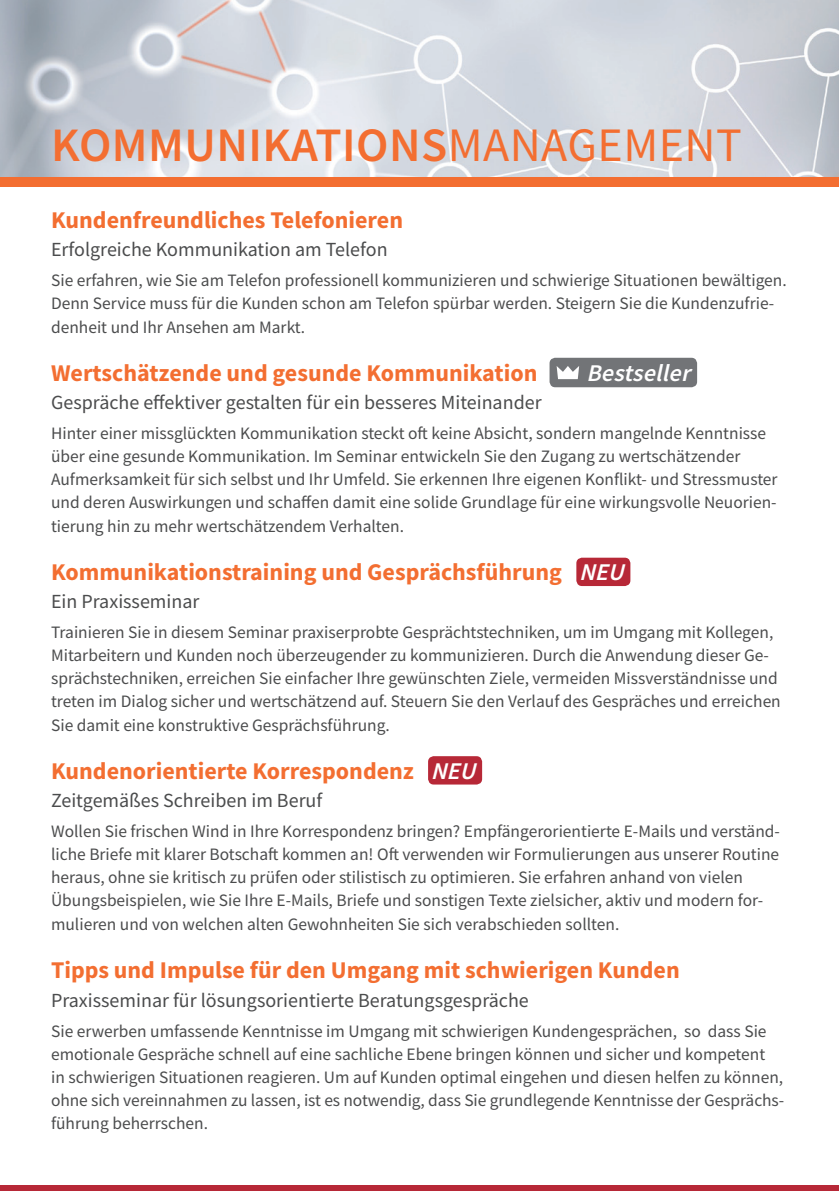
<style>
.page{position:relative;width:840px;height:1191px;background:#fff}
.page>*{position:absolute;margin:0;border:0;box-sizing:border-box;transform-origin:0 0}
.t1{font:600 48px "Source Sans Pro";letter-spacing:.01em;color:#f36e31}
.t2{font:700 24px "Source Sans Pro";color:#f36e31}
.t3{font:italic 600 24px "Source Sans Pro";color:#fff}
.t4{font:20px "Source Sans Pro";color:#4b4c4d}
.t5{font:17.4px/23.2px "Source Sans Pro";color:#4b4c4d}
.s1{font-weight:400}
</style>
<div class="page">
<img style="left:0;top:1px;width:838px;height:176px">
<div style="left:0;top:177px;width:838px;height:9px;background:#f36e31"></div>
<div style="left:428px;top:756px;width:54px;height:28px;background:#b72837;border-radius:6px"></div>
<div style="left:576px;top:557px;width:54px;height:29px;background:#b72837;border-radius:6px"></div>
<div style="left:549px;top:358px;width:147px;height:29px;background:#727477;border-radius:6px"></div>
<svg style="left:556px;top:366px;width:23px;height:13px"></svg>
<div style="left:0;top:1185px;width:838px;height:6px;background:#b72837"></div>
<h1 class="t1" style="left:51px;top:113px;width:692px">KOMMUNIKATIONS<span class="s1">MANAGEMENT</span></h1>
<h2 class="t2" style="left:51px;top:204px;width:353px">Kundenfreundliches Telefonieren</h2>
<p class="t4" style="left:51px;top:236px;width:338px">Erfolgreiche Kommunikation am Telefon</p>
<p class="t5" style="left:51px;top:268px;width:736px">Sie erfahren, wie Sie am Telefon professionell kommunizieren und schwierige Situationen bewältigen.<br>Denn Service muss für die Kunden schon am Telefon spürbar werden. Steigern Sie die Kundenzufrie&shy;denheit und Ihr Ansehen am Markt.</p>
<h2 class="t2" style="left:51px;top:357px;width:487px">Wertschätzende und gesunde Kommunikation</h2>
<p class="t4" style="left:51px;top:389px;width:492px">Gespräche effektiver gestalten für ein besseres Miteinander</p>
<p class="t5" style="left:51px;top:421px;width:727px">Hinter einer missglückten Kommunikation steckt oft keine Absicht, sondern mangelnde Kenntnisse über eine gesunde Kommunikation. Im Seminar entwickeln Sie den Zugang zu wertschätzender Aufmerksamkeit für sich selbst und Ihr Umfeld. Sie erkennen Ihre eigenen Konflikt- und Stressmuster und deren Auswirkungen und schaffen damit eine solide Grundlage für eine wirkungsvolle Neuorien&shy;tierung hin zu mehr wertschätzendem Verhalten.</p>
<h2 class="t2" style="left:51px;top:556px;width:512px">Kommunikationstraining und Gesprächsführung</h2>
<p class="t4" style="left:51px;top:588px;width:150px">Ein Praxisseminar</p>
<p class="t5" style="left:51px;top:620px;width:730px">Trainieren Sie in diesem Seminar praxiserprobte Gesprächtstechniken, um im Umgang mit Kollegen, Mitarbeitern und Kunden noch überzeugender zu kommunizieren. Durch die Anwendung dieser Ge&shy;sprächstechniken, erreichen Sie einfacher Ihre gewünschten Ziele, vermeiden Missverständnisse und treten im Dialog sicher und wertschätzend auf. Steuern Sie den Verlauf des Gespräches und erreichen Sie damit eine konstruktive Gesprächsführung.</p>
<h2 class="t2" style="left:51px;top:755px;width:364px">Kundenorientierte Korrespondenz</h2>
<p class="t4" style="left:51px;top:787px;width:272px">Zeitgemäßes Schreiben im Beruf</p>
<p class="t5" style="left:51px;top:819px;width:730px">Wollen Sie frischen Wind in Ihre Korrespondenz bringen? Empfängerorientierte E-Mails und verständ&shy;liche Briefe mit klarer Botschaft kommen an! Oft verwenden wir Formulierungen aus unserer Routine heraus, ohne sie kritisch zu prüfen oder stilistisch zu optimieren. Sie erfahren anhand von vielen Übungsbeispielen, wie Sie Ihre E-Mails, Briefe und sonstigen Texte zielsicher, aktiv und modern for&shy;mulieren und von welchen alten Gewohnheiten Sie sich verabschieden sollten.</p>
<h2 class="t2" style="left:51px;top:954px;width:630px">Tipps und Impulse für den Umgang mit schwierigen Kunden</h2>
<p class="t4" style="left:51px;top:987px;width:479px">Praxisseminar für lösungsorientierte Beratungsgespräche</p>
<p class="t5" style="left:51px;top:1019px;width:734px">Sie erwerben umfassende Kenntnisse im Umgang mit schwierigen Kundengesprächen, so dass Sie emotionale Gespräche schnell auf eine sachliche Ebene bringen können und sicher und kompetent<br>in schwierigen Situationen reagieren. Um auf Kunden optimal eingehen und diesen helfen zu können, ohne sich vereinnahmen zu lassen, ist es notwendig, dass Sie grundlegende Kenntnisse der Gesprächs&shy;führung beherrschen.</p>
<h2 class="t3" style="left:586px;top:357px;width:112px">Bestseller</h2>
<h2 class="t3" style="left:579px;top:556px;width:54px">NEU</h2>
<h2 class="t3" style="left:430px;top:755px;width:54px">NEU</h2>
</div>
